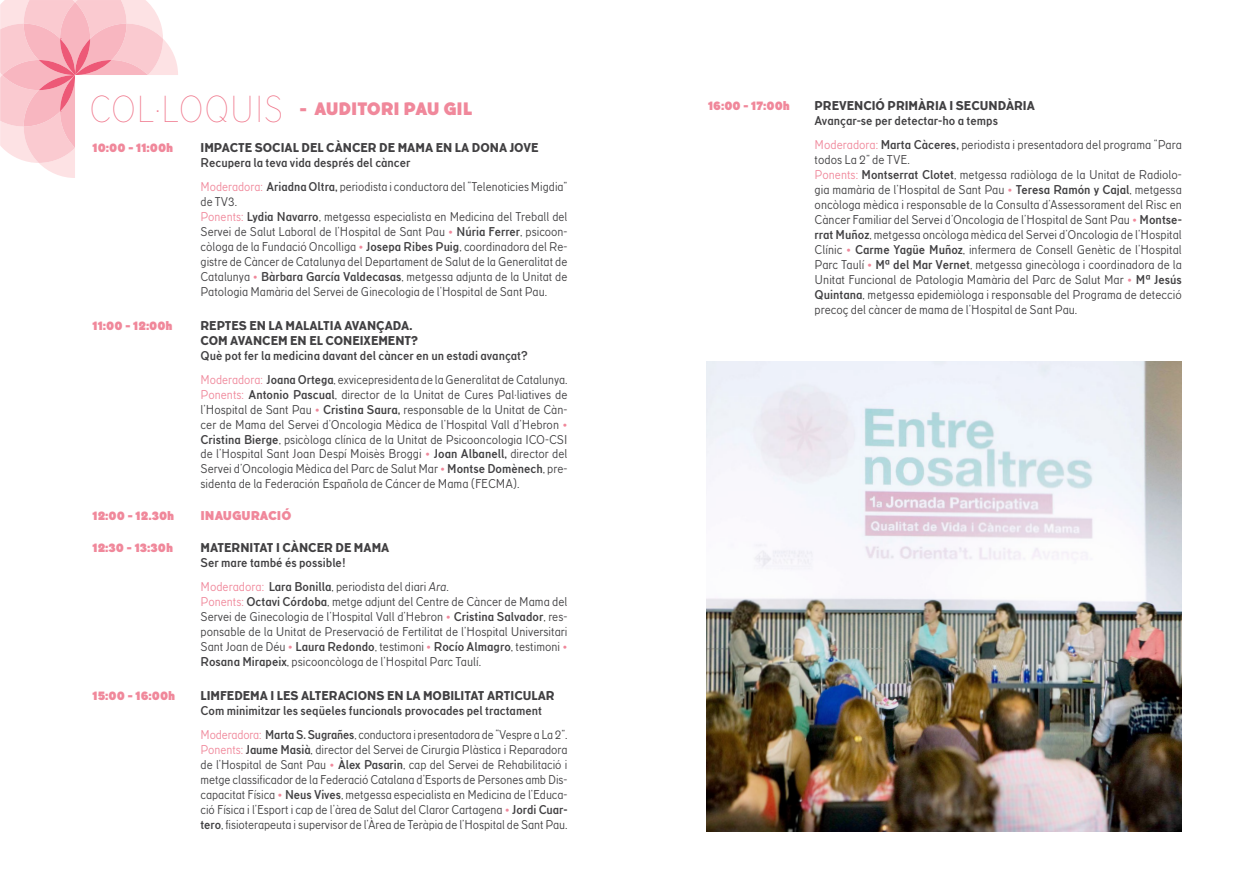
<style>
.page{position:relative;width:1259px;height:893px;background:#fff}
.page>*{position:absolute;margin:0;border:0;box-sizing:border-box;transform-origin:0 0}
.t1{font:900 18px "TT Corals";letter-spacing:-.005em;color:#f0889b}
.t2{font:12.75px/15px "TT Corals";color:#414042;text-align:justify}
.t3{font:700 12.75px/23.5px "TT Corals";color:#414042}
.t4{font:800 12.75px/15px "TT Corals";color:#414042}
.t5{font:900 12.75px "TT Corals";color:#f0889b}
.s1{font-weight:100;font-size:37.5px;color:#ef7388}
.s2{font-weight:400;color:#f0889b}
.s3{font-weight:400}
.s4{color:#f0889b}
.s5{font-weight:700}
.s6{font-weight:800;color:#f0889b}
.s7{font-weight:400;font-style:italic}
</style>
<div class="page">
<img style="left:706px;top:361px;width:476px;height:471px">
<svg style="left:0;top:0;width:178px;height:178px"></svg>
<h1 class="t1" style="left:89px;top:98px;width:384px"><span class="s1">COL·LOQUIS</span> - AUDITORI PAU GIL</h1>
<p class="t5" style="left:708px;top:98px;width:83px">16:00 - 17:00H</p>
<p class="t4" style="left:814px;top:99px;width:222px">PREVENCIÓ PRIMÀRIA I SECUNDÀRIA</p>
<p class="t3" style="left:814px;top:109px;width:369px">Avançar-se per detectar-ho a temps<br><span class="s2">Moderadora:</span> Marta Càceres, <span class="s3">periodista i presentadora del programa “Para</span></p>
<p class="t2" style="left:814px;top:152px;width:369px;text-align:left">todos La 2” de TVE.<br><span class="s4">Ponents:</span> <span class="s5">Montserrat Clotet</span>, metgessa radiòloga de la Unitat de Radiolo&shy;gia mamària de l’Hospital de Sant Pau <span class="s6">•</span> <span class="s5">Teresa Ramón y Cajal</span>, metgessa oncòloga mèdica i responsable de la Consulta d’Assessorament del Risc en Càncer Familiar del Servei d’Oncologia de l’Hospital de Sant Pau <span class="s6">•</span> <span class="s5">Montse&shy;rrat Muñoz</span>, metgessa oncòloga mèdica del Servei d’Oncologia de l’Hospital Clínic <span class="s6">•</span> <span class="s5">Carme Yagüe Muñoz</span>, infermera de Consell Genètic de l’Hospital Parc Taulí <span class="s6">•</span> <span class="s5">Mª del Mar Vernet</span>, metgessa ginecòloga i coordinadora de la Unitat Funcional de Patologia Mamària del Parc de Salut Mar <span class="s6">•</span> <span class="s5">Mª Jesús Quintana</span>, metgessa epidemiòloga i responsable del Programa de detecció precoç del càncer de mama de l’Hospital de Sant Pau.</p>
<p class="t5" style="left:92px;top:140px;width:82px">10:00 - 11:00H</p>
<p class="t4" style="left:200px;top:141px;width:339px">IMPACTE SOCIAL DEL CÀNCER DE MAMA EN LA DONA JOVE</p>
<p class="t3" style="left:200px;top:151px;width:368px">Recupera la teva vida després del càncer<br><span class="s2">Moderadora:</span> Ariadna Oltra, <span class="s3">periodista i conductora del “Telenoticies Migdia”</span></p>
<p class="t2" style="left:200px;top:194px;width:368px;text-align:left">de TV3.<br><span class="s4">Ponents:</span> <span class="s5">Lydia Navarro</span>, metgessa especialista en Medicina del Treball del Servei de Salut Laboral de l’Hospital de Sant Pau <span class="s6">•</span> <span class="s5">Núria Ferrer</span>, psicoon&shy;còloga de la Fundació Oncolliga <span class="s6">•</span> <span class="s5">Josepa Ribes Puig</span>, coordinadora del Re&shy;gistre de Càncer de Catalunya del Departament de Salut de la Generalitat de Catalunya <span class="s6">•</span> <span class="s5">Bàrbara García Valdecasas</span>, metgessa adjunta de la Unitat de Patologia Mamària del Servei de Ginecologia de l’Hospital de Sant Pau.</p>
<p class="t5" style="left:92px;top:318px;width:82px">11:00 - 12:00H</p>
<p class="t4" style="left:200px;top:318px;width:219px">REPTES EN LA MALALTIA AVANÇADA.<br>COM AVANCEM EN EL CONEIXEMENT?</p>
<p class="t3" style="left:200px;top:344px;width:368px">Què pot fer la medicina davant del càncer en un estadi avançat?<br><span class="s2">Moderadora:</span> Joana Ortega<span class="s3">, exvicepresidenta de la Generalitat de Catalunya.</span></p>
<p class="t2" style="left:200px;top:386px;width:368px"><span class="s4">Ponents:</span> <span class="s5">Antonio Pascual</span>, director de la Unitat de Cures Pal·liatives de l’Hospital de Sant Pau <span class="s6">•</span> <span class="s5">Cristina Saura,</span> responsable de la Unitat de Càn&shy;cer de Mama del Servei d’Oncologia Mèdica de l’Hospital Vall d’Hebron <span class="s6">• </span><span class="s5">Cristina Bierge</span>, psicòloga clínica de la Unitat de Psicooncologia ICO-CSI de l’Hospital Sant Joan Despí Moisès Broggi <span class="s6">•</span> <span class="s5">Joan Albanell,</span> director del Servei d’Oncologia Mèdica del Parc de Salut Mar <span class="s6">•</span> <span class="s5">Montse Domènech</span>, pre&shy;sidenta de la Federación Española de Cáncer de Mama (FECMA).</p>
<p class="t5" style="left:92px;top:508px;width:83px">12:00 - 12.30H</p>
<p class="t5" style="left:200px;top:508px;width:92px">INAUGURACIÓ</p>
<p class="t5" style="left:92px;top:540px;width:82px">12:30 - 13:30H</p>
<p class="t4" style="left:200px;top:541px;width:190px">MATERNITAT I CÀNCER DE MAMA</p>
<p class="t3" style="left:200px;top:551px;width:250px">Ser mare també és possible!<br><span class="s2">Moderadora:</span> Lara Bonilla<span class="s3">, periodista del diari</span> <span class="s7">Ara</span><span class="s3">.</span></p>
<p class="t2" style="left:200px;top:594px;width:368px"><span class="s4">Ponents:</span> <span class="s5">Octavi Córdoba</span>, metge adjunt del Centre de Càncer de Mama del Servei de Ginecologia de l’Hospital Vall d’Hebron <span class="s6">•</span> <span class="s5">Cristina Salvador</span>, res&shy;ponsable de la Unitat de Preservació de Fertilitat de l’Hospital Universitari Sant Joan de Déu <span class="s6">•</span> <span class="s5">Laura Redondo</span>, testimoni <span class="s6">•</span> <span class="s5">Rocío Almagro</span>, testimoni <span class="s6">• </span><span class="s5">Rosana Mirapeix</span>, psicooncòloga de l’Hospital Parc Taulí.</p>
<p class="t5" style="left:92px;top:688px;width:84px">15:00 - 16:00H</p>
<p class="t4" style="left:200px;top:689px;width:36px">LIM FEDEMA</p>
<p class="t4" style="left:270px;top:689px;width:15px">I LES</p>
<p class="t4" style="left:301px;top:689px;width:9px">ALTERACIONS</p>
<p class="t4" style="left:387px;top:689px;width:70px">EN LAMOBILITAT</p>
<p class="t4" style="left:487px;top:689px;width:9px">ARTIC</p>
<p class="t4" style="left:523px;top:689px;width:17px">ULAR</p>
<p class="t3" style="left:200px;top:699px;width:368px">Com minimitzar les seqüeles funcionals provocades pel tractament<br><span class="s2">Moderadora:</span> Marta S. Sugrañes<span class="s3">, conductora i presentadora de “Vespre a La 2”.</span></p>
<p class="t2" style="left:200px;top:742px;width:368px"><span class="s4">Ponents:</span> <span class="s5">Jaume Masià</span>, director del Servei de Cirurgia Plàstica i Reparadora de l’Hospital de Sant Pau <span class="s6">•</span> <span class="s5">Àlex Pasarin</span>, cap del Servei de Rehabilitació i metge classificador de la Federació Catalana d’Esports de Persones amb Dis&shy;capacitat Física <span class="s6">•</span> <span class="s5">Neus Vives</span>, metgessa especialista en Medicina de l’Educa&shy;ció Física i l’Esport i cap de l’àrea de Salut del Claror Cartagena <span class="s6">•</span> <span class="s5">Jordi Cuar&shy;tero</span>, fisioterapeuta i supervisor de l’Àrea de Teràpia de l’Hospital de Sant Pau.</p>
</div>
